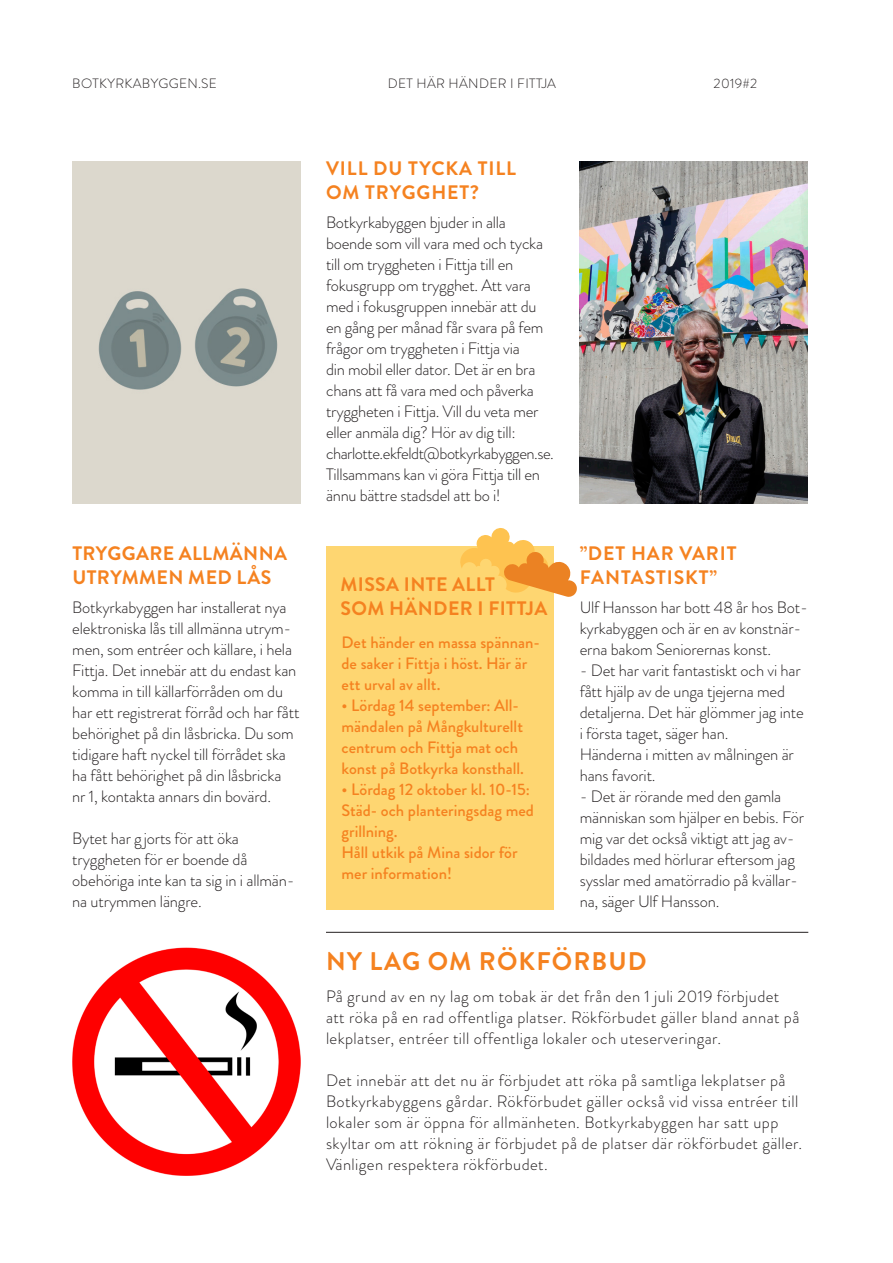
<style>
.page{position:relative;width:893px;height:1263px;background:#fff}
.page>*{position:absolute;margin:0;border:0;box-sizing:border-box;transform-origin:0 0}
.Större_rubrik{font:700 25.5px "Brandon Grotesque";letter-spacing:.045em;color:#f58220}
.Rubrik{font:700 19.5px/24px "Brandon Grotesque";letter-spacing:.02em;color:#f58220}
.Rubrik-2{font:700 19.5px/24px "Brandon Grotesque";letter-spacing:.045em;color:#f58220}
.Brödtext{font:300 16.5px/21px "Brandon Grotesque";letter-spacing:-.01em;color:#231f20}
.Brödtext-2{font:300 16.5px/21px "Brandon Grotesque";letter-spacing:.025em;color:#231f20}
.Brödtext-3{font:500 16.5px/21px "Brandon Grotesque";color:#f58220}
.t1{font:300 13.5px "Brandon Grotesque";letter-spacing:.025em;color:#231f20}
</style>
<div class="page">
<div style="left:72px;top:162px;width:228px;height:342px;background:#dcd8cd"></div>
<img style="left:580px;top:162px;width:228px;height:342px">
<img style="left:72px;top:947px;width:228px;height:228px">
<div style="left:326px;top:546px;width:227px;height:363px;background:#fed671"></div>
<svg style="left:460px;top:528px;width:117px;height:69px"></svg>
<hr style="left:326px;top:932px;width:482px;height:1px;background:#231f20">
<img style="left:98px;top:288px;width:180px;height:102px">
<p class="t1" style="left:72px;top:74px;width:146px">BOTKYRKABYGGEN.SE</p>
<p class="t1" style="left:388px;top:74px;width:170px">DET HÄR HÄNDER I FITTJA</p>
<p class="t1" style="left:714px;top:74px;width:45px">2019#2</p>
<p class="Rubrik-2" style="left:326px;top:157px;width:191px">VILL DU TYCKA TILL<br>OM TRYGGHET?</p>
<p class="Rubrik" style="left:72px;top:542px;width:216px">TRYGGARE ALLMÄNNA<br>UTRYMMEN MED LÅS</p>
<p class="Brödtext" style="left:72px;top:597px;width:229px">Botkyrkabyggen har installerat nya elektroniska lås till allmänna utrym&shy;men, som entréer och källare, i hela Fittja. Det innebär att du endast kan komma in till källarförråden om du har ett registrerat förråd och har fått behörighet på din låsbricka. Du som tidigare haft nyckel till förrådet ska ha fått behörighet på din låsbricka<br>nr 1, kontakta annars din bovärd.</p>
<p class="Brödtext" style="left:72px;top:828px;width:224px">Bytet har g jorts för att öka tryggheten för er boende då obehöriga inte kan ta sig in i allmän&shy;na utrymmen längre.</p>
<p class="Brödtext" style="left:326px;top:212px;width:229px">Botkyrkabyggen bjuder in alla boende som vill vara med och tycka till om tryggheten i Fittja till en fokusgrupp om trygghet. Att vara med i fokusgruppen innebär att du en gång per månad får svara på fem frågor om tryggheten i Fittja via<br>din mobil eller dator. Det är en bra chans att få vara med och påverka tryggheten i Fittja. Vill du veta mer eller anmäla dig? Hör av dig till: charlotte.ekfeldt@botkyrkabyggen.se.</p>
<p class="Brödtext" style="left:326px;top:464px;width:216px">Tillsammans kan vi göra Fittja till en ännu bättre stadsdel att bo i!</p>
<p class="Rubrik" style="left:340px;top:572px;width:156px">MISSA INTE ALLT</p>
<p class="Rubrik" style="left:340px;top:596px;width:208px">SOM HÄNDER I FITTJA</p>
<p class="Brödtext-3" style="left:342px;top:632px;width:200px">Det händer en massa spännan&shy;de saker i Fittja i höst. Här är ett urval av allt.</p>
<p class="Brödtext-3" style="left:342px;top:695px;width:184px">• Lördag 14 september: All&shy;mändalen på Mångkulturellt centrum och Fittja mat och konst på Botkyrka konsthall.</p>
<p class="Brödtext-3" style="left:342px;top:779px;width:194px">• Lördag 12 oktober kl. 10-15:<br>Städ- och planteringsdag med grillning.</p>
<p class="Brödtext-3" style="left:342px;top:842px;width:178px">Håll utkik på Mina sidor för mer information!</p>
<p class="Rubrik-2" style="left:580px;top:542px;width:158px">”DET HAR VARIT<br>FANTASTISKT”</p>
<p class="Brödtext" style="left:580px;top:597px;width:230px">Ulf Hansson har bott 48 år hos Bot&shy;kyrkabyggen och är en av konstnär&shy;erna bakom Seniorernas konst.</p>
<p class="Brödtext" style="left:580px;top:660px;width:226px">- Det har varit fantastiskt och vi har fått hjälp av de unga tjejerna med detaljerna. Det här glömmer jag inte i första taget, säger han.</p>
<p class="Brödtext" style="left:580px;top:744px;width:216px">Händerna i mitten av målningen är hans favorit.</p>
<p class="Brödtext" style="left:580px;top:786px;width:226px">- Det är rörande med den gamla människan som hjälper en bebis. För mig var det också viktigt att jag av&shy;bildades med hörlurar eftersom jag sysslar med amatörradio på kvällar&shy;na, säger Ulf Hansson.</p>
<p class="Större_rubrik" style="left:326px;top:943px;width:322px">NY LAG OM RÖKFÖRBUD</p>
<p class="Brödtext-2" style="left:326px;top:986px;width:475px">På grund av en ny lag om tobak är det från den 1 juli 2019 förbjudet att röka på en rad offentliga platser. Rökförbudet gäller bland annat på lekplatser, entréer till offentliga lokaler och uteserveringar.</p>
<p class="Brödtext-2" style="left:326px;top:1070px;width:478px">Det innebär att det nu är förbjudet att röka på samtliga lekplatser på Botkyrkabyggens gårdar. Rökförbudet gäller också vid vissa entréer till lokaler som är öppna för allmänheten. Botkyrkabyggen har satt upp skyltar om att rökning är förbjudet på de platser där rökförbudet gäller.<br>Vänligen respektera rökförbudet.</p>
</div>
